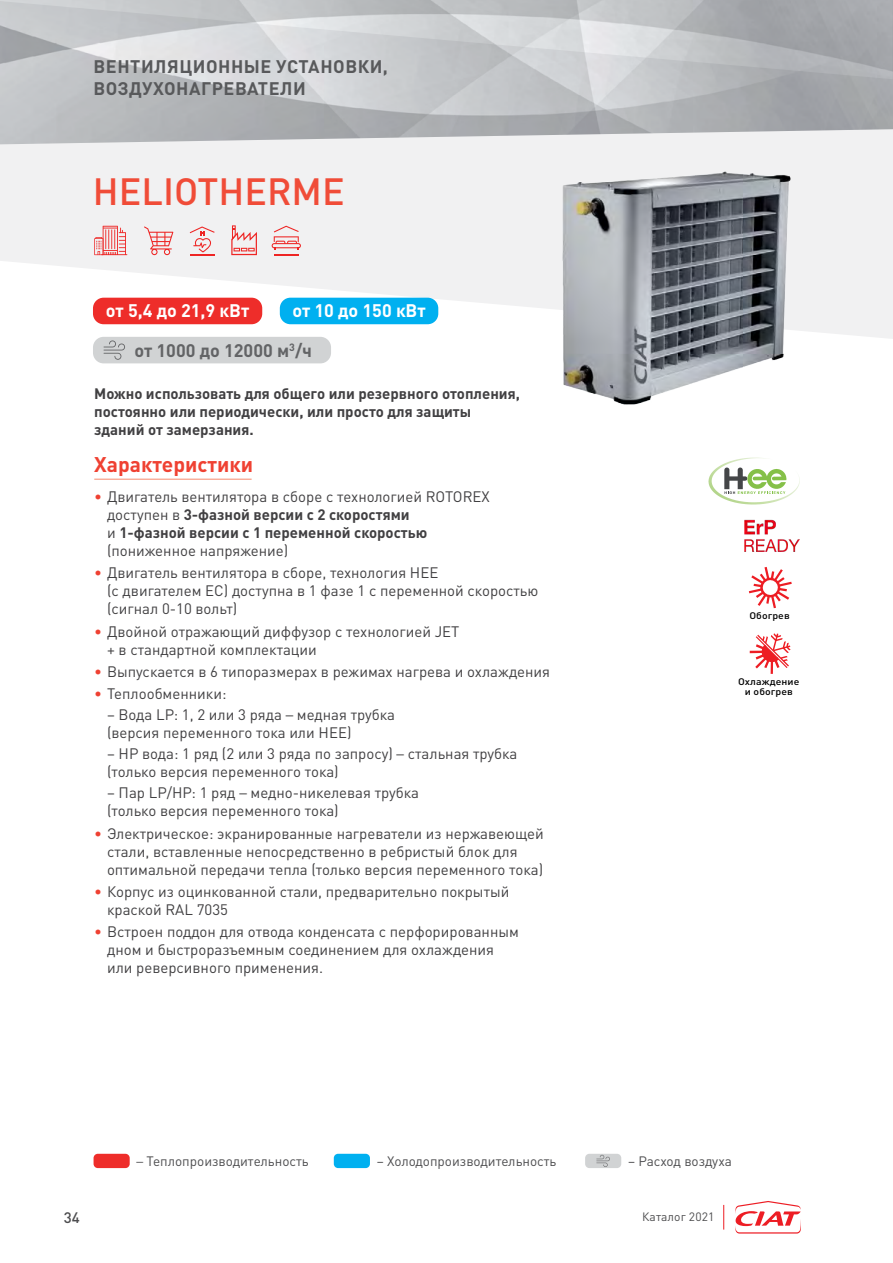
<style>
.page{position:relative;width:893px;height:1263px;background:#fff}
.page>*{position:absolute;margin:0;border:0;box-sizing:border-box;transform-origin:0 0}
.t1{font:500 37.5px "DIN Pro";color:#f04c38}
.t2{font:700 21px "DIN Pro";color:#ef4132}
.t3{font:700 18px/21.6px "DIN Pro";letter-spacing:.03em;color:#58595b}
.t4{font:700 18px "DIN Pro";color:#fff}
.t5{font:700 18px "DIN Pro";color:#636466}
.t6{font:15px/18px "DIN Pro";color:#414042}
.t7{font:700 15px/18px "DIN Pro";color:#414042}
.t8{font:500 15px "DIN Pro";color:#4d4d4f}
.t9{font:13.5px "DIN Pro";color:#4d4d4f}
.t10{font:12px "DIN Pro";letter-spacing:.01em;color:#4d4d4f}
.t11{font:500 9.45px/9.8px "DIN Pro";letter-spacing:.01em;color:#000;text-align:center;scale:1.11 1}
.s1{color:#ef4132}
.s2{font-weight:700}
.s3{font-family:"Helvetica Neue Cyr";font-weight:300}
</style>
<div class="page">
<svg style="left:0;top:145px;width:892px;height:194px;fill:#f1f1f2"></svg>
<svg style="left:892px;top:145px;width:1px;height:194px"></svg>
<svg style="left:735px;top:1201px;width:66px;height:32px"></svg>
<div style="left:93px;top:337px;width:238px;height:26px;background:#d1d3d4;border-radius:11px"></div>
<svg style="left:104px;top:340px;width:21px;height:20px"></svg>
<hr style="left:94px;top:479px;width:158px;height:1px;background:#f5896d">
<div style="left:280px;top:298px;width:158px;height:26px;background:#00b0f0;border-radius:11px"></div>
<div style="left:93px;top:298px;width:169px;height:26px;background:#ee2d2a;border-radius:11px"></div>
<img style="left:558px;top:169px;width:236px;height:236px">
<svg style="left:190px;top:226px;width:25px;height:29px"></svg>
<svg style="left:272px;top:226px;width:29px;height:29px"></svg>
<svg style="left:231px;top:225px;width:26px;height:30px"></svg>
<svg style="left:144px;top:226px;width:29px;height:29px"></svg>
<svg style="left:94px;top:226px;width:33px;height:29px"></svg>
<div style="left:585px;top:1154px;width:36px;height:14px;background:#d1d3d4;border-radius:4px"></div>
<svg style="left:596px;top:1155px;width:14px;height:12px"></svg>
<div style="left:94px;top:1154px;width:36px;height:14px;background:#ee2d2a;border-radius:4px"></div>
<div style="left:334px;top:1154px;width:36px;height:14px;background:#00b0f0;border-radius:4px"></div>
<img style="left:710px;top:458px;width:46px;height:17px">
<svg style="left:724px;top:467px;width:63px;height:27px"></svg>
<img style="left:744px;top:519px;width:55px;height:33px">
<svg style="left:749px;top:567px;width:43px;height:41px"></svg>
<svg style="left:750px;top:633px;width:41px;height:41px"></svg>
<svg style="left:723px;top:1205px;width:1px;height:24px"></svg>
<p class="t3" style="left:94px;top:54px;width:296px">ВЕНТИЛЯЦИОННЫЕ УСТАНОВКИ,<br>ВОЗДУХОНАГРЕВАТЕЛИ</p>
<h1 class="t1" style="left:93px;top:161px;width:253px">HELIOTHERME</h1>
<p class="t4" style="left:106px;top:296px;width:145px">от 5,4 до 21,9 кВт</p>
<p class="t4" style="left:292px;top:296px;width:135px">от 10 до 150 кВт</p>
<p class="t5" style="left:134px;top:335px;width:179px">от 1000 до 12000 м<sup>3</sup>/ч</p>
<p class="t7" style="left:94px;top:383px;width:427px">Можно использовать для общего или резервного отопления, постоянно или периодически, или просто для защиты зданий от замерзания.</p>
<h2 class="t2" style="left:94px;top:447px;width:160px">Характеристики</h2>
<p class="t6" style="left:107px;top:486px;width:384px;text-indent:-13px"><span class="s1">•</span> Двигатель вентилятора в сборе с технологией ROTOREX доступен в <span class="s2">3-фазной версии с 2 скоростями<br></span>и <span class="s2">1-фазной версии с 1 переменной скоростью </span>(пониженное напряжение)</p>
<p class="t6" style="left:107px;top:563px;width:433px;text-indent:-13px"><span class="s1">•</span> Двигатель вентилятора в сборе, технология HEE<br>(с двигателем EC) доступна в 1 фазе 1 с переменной скоростью (сигнал 0-10 вольт)</p>
<p class="t6" style="left:107px;top:621px;width:354px;text-indent:-13px"><span class="s1">•</span> Двойной отражающий диффузор с технологией JET + в стандартной комплектации</p>
<p class="t6" style="left:94px;top:661px;width:457px"><span class="s1">•</span> Выпускается в 6 типоразмерах в режимах нагрева и охлаждения</p>
<p class="t6" style="left:94px;top:683px;width:134px"><span class="s1">•</span> Теплообменники:</p>
<p class="t6" style="left:107px;top:704px;width:290px">– Вода LP: 1, 2 или 3 ряда <span class="s3">–</span> медная трубка (версия переменного тока или HEE)</p>
<p class="t6" style="left:107px;top:743px;width:412px">– HP вода: 1 ряд (2 или 3 ряда по запросу) <span class="s3">–</span> стальная трубка (только версия переменного тока)</p>
<p class="t6" style="left:107px;top:782px;width:314px">– Пар LP/HP: 1 ряд <span class="s3">–</span> медно-никелевая трубка (только версия переменного тока)</p>
<p class="t6" style="left:107px;top:823px;width:438px;text-indent:-13px"><span class="s1">•</span> Электрическое: экранированные нагреватели из нержавеющей стали, вставленные непосредственно в ребристый блок для оптимальной передачи тепла (только версия переменного тока)</p>
<p class="t6" style="left:107px;top:881px;width:404px;text-indent:-13px"><span class="s1">•</span> Корпус из оцинкованной стали, предварительно покрытый краской RAL 7035</p>
<p class="t6" style="left:107px;top:921px;width:413px;text-indent:-13px"><span class="s1">•</span> Встроен поддон для отвода конденсата с перфорированным дном и быстроразъемным соединением для охлаждения или реверсивного применения.</p>
<p class="t11" style="left:749px;top:610px;width:38px">Обогрев</p>
<p class="t11" style="left:738px;top:675px;width:57px">Охлаждение и обогрев</p>
<p class="t9" style="left:136px;top:1150px;width:174px"><span class="s3">–</span> Теплопроизводительность</p>
<p class="t9" style="left:377px;top:1150px;width:181px">– Холодопроизводительность</p>
<p class="t9" style="left:628px;top:1150px;width:105px">– Расход воздуха</p>
<p class="t8" style="left:64px;top:1205px;width:17px">34</p>
<p class="t10" style="left:642px;top:1207px;width:74px">Каталог 2021</p>
</div>
